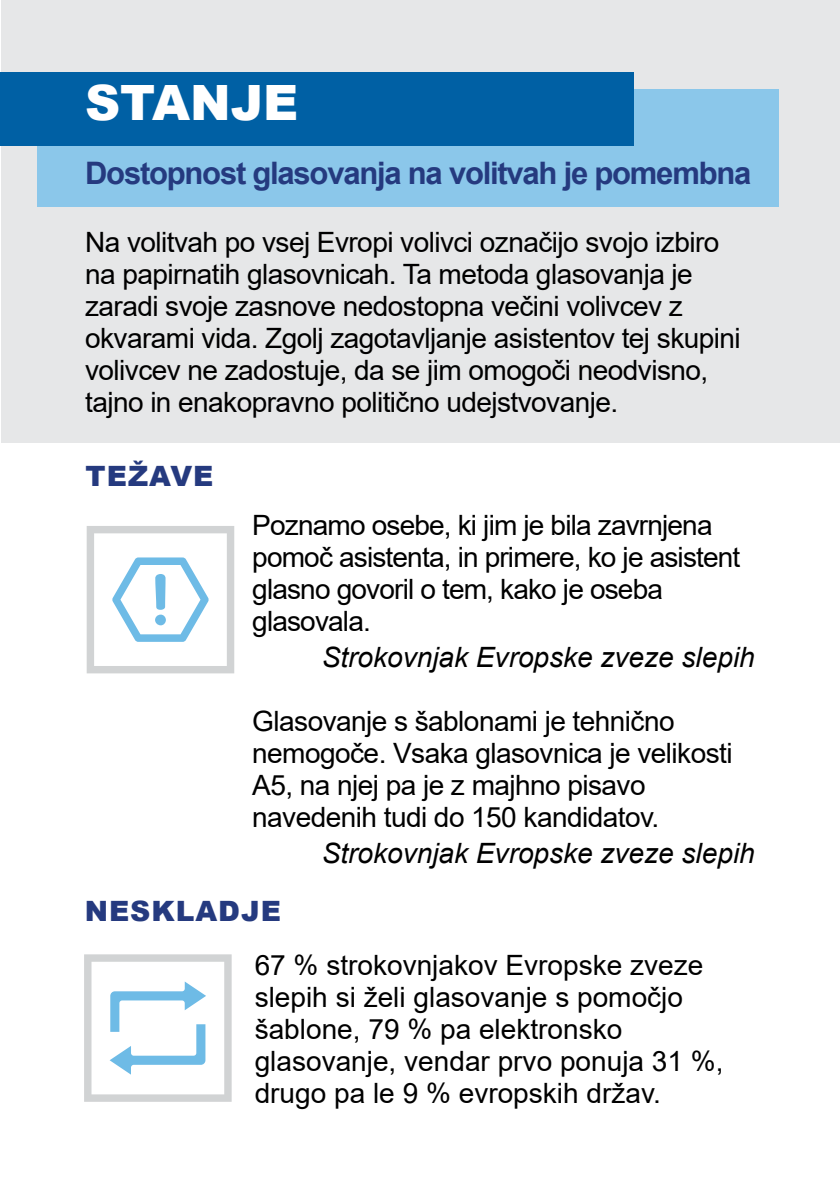
<style>
.page{position:relative;width:840px;height:1191px;background:#fff}
.page>*{position:absolute;margin:0;border:0;box-sizing:border-box;transform-origin:0 0}
.Heading2{font:900 48.6px "Arial";color:#fff}
.Heading3{font:700 31px "Arial";letter-spacing:-.04em;color:#253a7f}
.Paragraph_Style_1{font:28px/32px "Arial";letter-spacing:-.02em;color:#000}
.Paragraph_Style_1-2{font:28px/32px "Arial";color:#000}
.Paragraph_Style_1-3{font:italic 28px "Arial";color:#000}
.Heading4{font:900 28px "Arial";letter-spacing:.035em;color:#253a7f}
</style>
<div class="page">
<div style="left:1px;top:0;width:838px;height:442px;background:#e6e7e8"></div>
<div style="left:37px;top:90px;width:741px;height:117px;background:#8bc7ea"></div>
<div style="left:0;top:72px;width:633px;height:74px;background:#0060a4"></div>
<svg style="left:87px;top:526px;width:147px;height:147px"></svg>
<svg style="left:84px;top:954px;width:147px;height:147px"></svg>
<h2 class="Heading2" style="left:85px;top:67px;width:215px">STANJE</h2>
<h3 class="Heading3" style="left:85px;top:151px;width:667px">Dostopnost glasovanja na volitvah je pomembna</h3>
<p class="Paragraph_Style_1" style="left:85px;top:226px;width:656px">Na volitvah po vsej Evropi volivci označijo svojo izbiro na papirnatih glasovnicah. Ta metoda glasovanja je zaradi svoje zasnove nedostopna večini volivcev z okvarami vida. Zgolj zagotavljanje asistentov tej skupini volivcev ne zadostuje, da se jim omogoči neodvisno, tajno in enakopravno politično udejstvovanje.</p>
<h4 class="Heading4" style="left:86px;top:456px;width:129px">TEŽAVE</h4>
<p class="Paragraph_Style_1" style="left:252px;top:509px;width:489px">Poznamo osebe, ki jim je bila zavrnjena pomoč asistenta, in primere, ko je asistent glasno govoril o tem, kako je oseba glasovala.</p>
<p class="Paragraph_Style_1-3" style="left:321px;top:639px;width:434px">Strokovnjak Evropske zveze slepih</p>
<p class="Paragraph_Style_1" style="left:252px;top:705px;width:481px">Glasovanje s šablonami je tehnično nemogoče. Vsaka glasovnica je velikosti A5, na njej pa je z majhno pisavo navedenih tudi do 150 kandidatov.</p>
<p class="Paragraph_Style_1-3" style="left:321px;top:835px;width:434px">Strokovnjak Evropske zveze slepih</p>
<h4 class="Heading4" style="left:85px;top:891px;width:198px">NESKLADJE</h4>
<p class="Paragraph_Style_1-2" style="left:254px;top:948px;width:470px">67 % strokovnjakov Evropske zveze slepih si želi glasovanje s pomočjo šablone, 79 % pa elektronsko glasovanje, vendar prvo ponuja 31 %, drugo pa le 9 % evropskih držav.</p>
</div>
